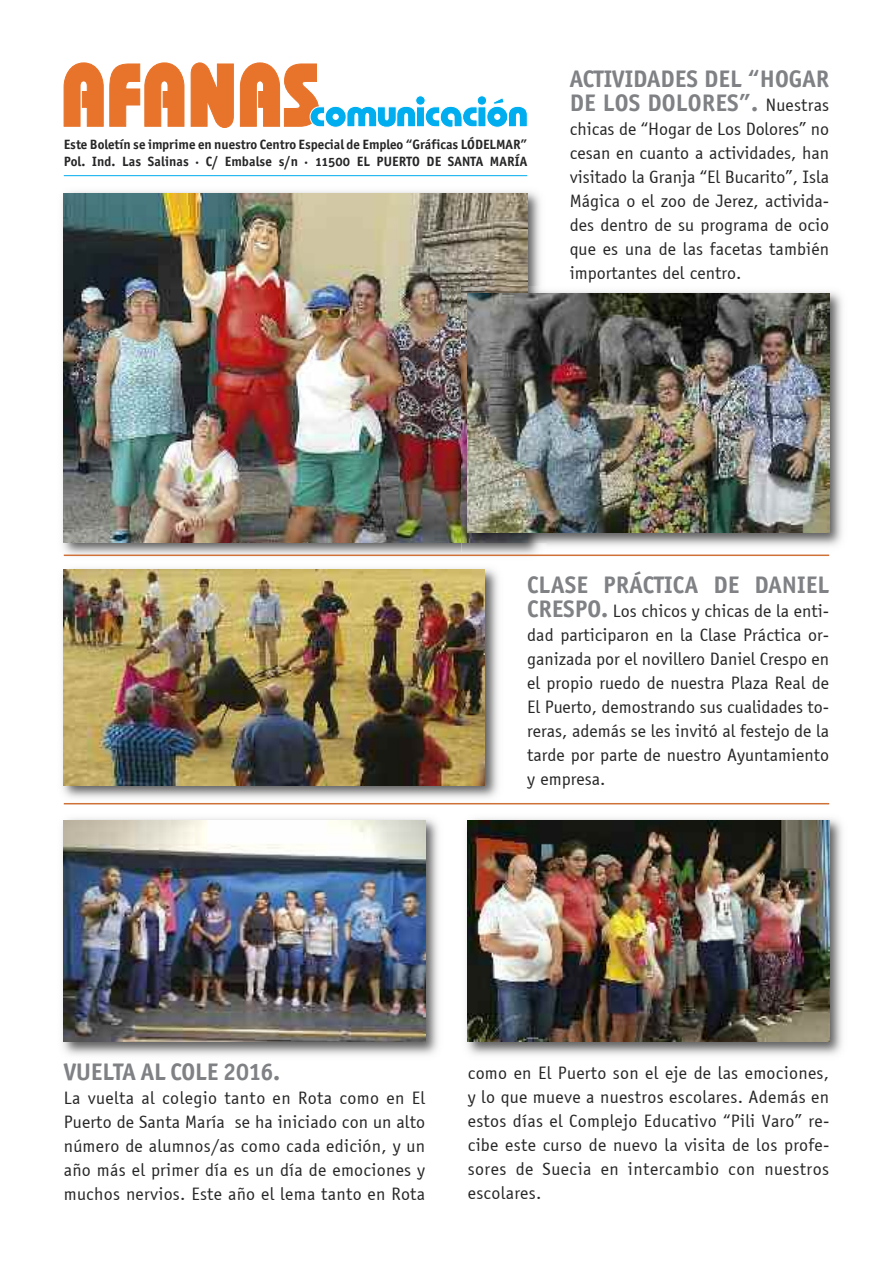
<style>
.page{position:relative;width:893px;height:1263px;background:#fff}
.page>*{position:absolute;margin:0;border:0;box-sizing:border-box;transform-origin:0 0}
.t1{font:700 24px/24px "Officina Sans ITC";color:#7f8184}
.t2{font:18px/24px "Officina Sans";letter-spacing:.01em;color:#272627;text-align:justify}
.t3{font:13.5px/16.5px "Officina Sans ITC Bold OS";color:#272627}
.s1{font-family:"Officina Sans";font-weight:400;font-size:18px;color:#272627}
.s2{font-family:"Officina Sans ITC";font-weight:700;font-size:24px;color:#7f8184}
</style>
<div class="page">
<svg style="left:63px;top:62px;width:171px;height:66px"></svg>
<svg style="left:240px;top:62px;width:288px;height:66px"></svg>
<hr style="left:64px;top:175px;width:463px;height:1px;background:#00aded">
<img style="left:62px;top:191px;width:480px;height:366px">
<img style="left:64px;top:193px;width:463px;height:349px">
<img style="left:62px;top:568px;width:442px;height:237px">
<img style="left:64px;top:570px;width:420px;height:215px">
<img style="left:466px;top:818px;width:376px;height:237px">
<img style="left:468px;top:821px;width:361px;height:220px">
<img style="left:62px;top:818px;width:376px;height:237px">
<img style="left:64px;top:821px;width:361px;height:221px">
<hr style="left:64px;top:554px;width:765px;height:2px;background:#ce7238">
<hr style="left:64px;top:803px;width:765px;height:1px;background:#ce7238">
<img style="left:461px;top:287px;width:381px;height:265px">
<img style="left:468px;top:293px;width:361px;height:239px">
<p class="t3" style="left:64px;top:136px;width:465px">Este Boletín se imprime en nuestro Centro Especial de Empleo “Gráficas LÓDELMAR”<br>Pol. Ind. Las Salinas · C/ Embalse s/n · 11500 EL PUERTO DE SANTA MARÍA</p>
<h1 class="t1" style="left:570px;top:67px;width:261px">ACTIVIDADES DEL “HOGAR<br>DE LOS DOLORES”. <span class="s1">Nuestras</span></h1>
<p class="t2" style="left:570px;top:117px;width:261px">chicas de “Hogar de Los Dolores” no cesan en cuanto a actividades, han visitado la Granja “El Bucarito”, Isla Mágica o el zoo de Jerez, activida&shy;des dentro de su programa de ocio que es una de las facetas también importantes del centro.</p>
<h1 class="t1" style="left:527px;top:573px;width:303px">CLASE PRÁCTICA DE DANIEL</h1>
<p class="t2" style="left:527px;top:599px;width:303px"><span class="s2">CRESPO.</span> Los chicos y chicas de la enti&shy;dad participaron en la Clase Práctica or&shy;ganizada por el novillero Daniel Crespo en el propio ruedo de nuestra Plaza Real de El Puerto, demostrando sus cualidades to&shy;reras, además se les invitó al festejo de la tarde por parte de nuestro Ayuntamiento y empresa.</p>
<h1 class="t1" style="left:64px;top:1059px;width:218px">VUELTA AL COLE 2016.</h1>
<p class="t2" style="left:64px;top:1086px;width:363px">La vuelta al colegio tanto en Rota como en El Puerto de Santa María se ha iniciado con un alto número de alumnos/as como cada edición, y un año más el primer día es un día de emociones y muchos nervios. Este año el lema tanto en Rota</p>
<p class="t2" style="left:468px;top:1061px;width:363px">como en El Puerto son el eje de las emociones, y lo que mueve a nuestros escolares. Además en estos días el Complejo Educativo “Pili Varo” re&shy;cibe este curso de nuevo la visita de los profe&shy;sores de Suecia en intercambio con nuestros escolares.</p>
</div>
